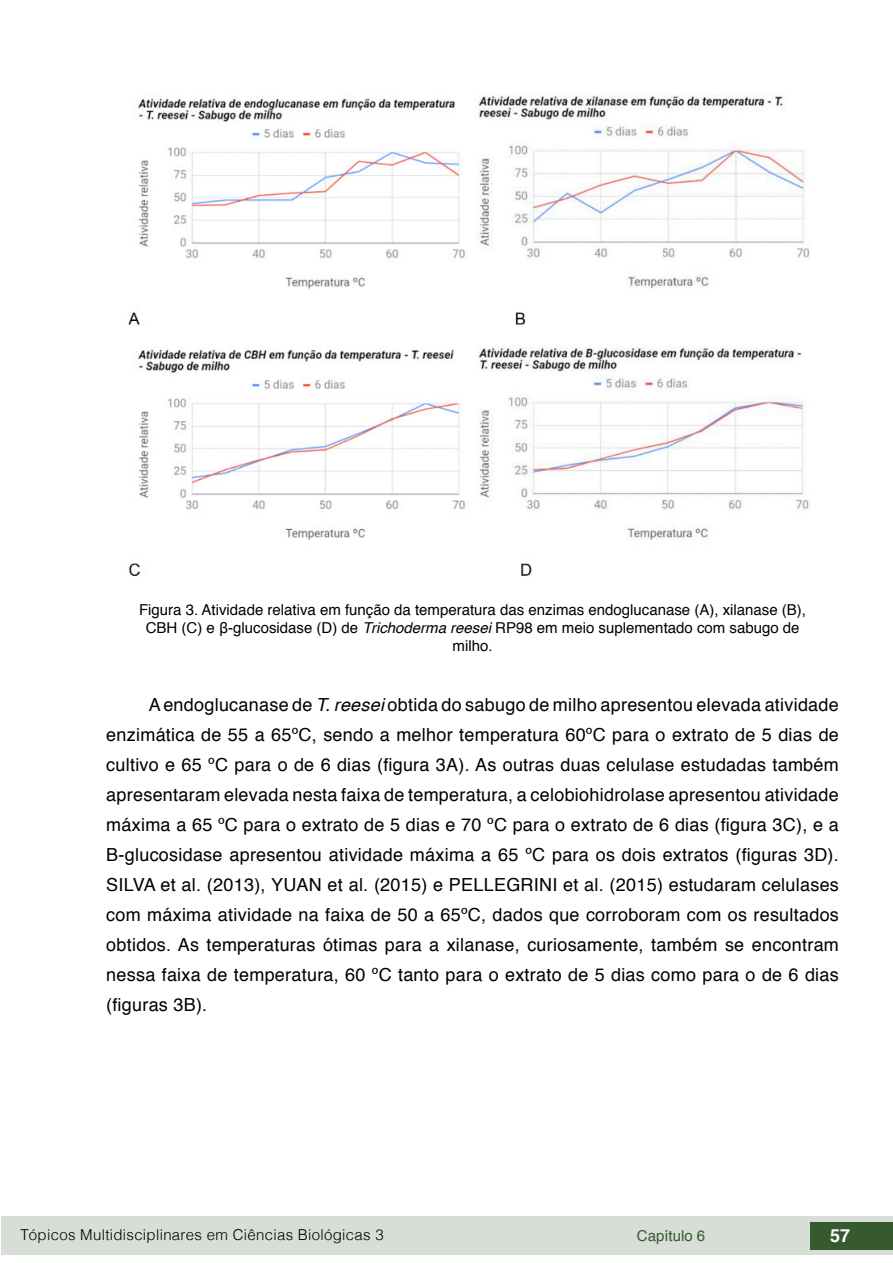
<style>
.page{position:relative;width:893px;height:1263px;background:#fff}
.page>*{position:absolute;margin:0;border:0;box-sizing:border-box;transform-origin:0 0}
.txt{font:18px/30px "Helvetica";letter-spacing:.015em;color:#000;text-align:justify}
.t1{font:700 18px "Helvetica";color:#fff}
.info_tab_gra_imag{font:15px/18px "Helvetica";color:#000;text-align:center}
.t2{font:300 15px "Helvetica";letter-spacing:.02em;color:#000}
.t3{font:15px "Helvetica";color:#36592e}
.s1{font-style:italic}
</style>
<div class="page">
<div style="left:1px;top:1216px;width:891px;height:38px;background:#d7ded5"></div>
<div style="left:810px;top:1222px;width:83px;height:27px;background:#36592e"></div>
<img style="left:128px;top:95px;width:682px;height:481px">
<p class="info_tab_gra_imag" style="left:139px;top:601px;width:668px">Figura 3. Atividade relativa em função da temperatura das enzimas endoglucanase (A), xilanase (B),<br>CBH (C) e β-glucosidase (D) de <span class="s1">Trichoderma reesei</span> RP98 em meio suplementado com sabugo de milho.</p>
<p class="txt" style="left:106px;top:690px;width:734px;text-indent:43px">A endoglucanase de <span class="s1">T. reesei</span> obtida do sabugo de milho apresentou elevada atividade enzimática de 55 a 65ºC, sendo a melhor temperatura 60ºC para o extrato de 5 dias de cultivo e 65 ºC para o de 6 dias (figura 3A). As outras duas celulase estudadas também apresentaram elevada nesta faixa de temperatura, a celobiohidrolase apresentou atividade máxima a 65 ºC para o extrato de 5 dias e 70 ºC para o extrato de 6 dias (figura 3C), e a B-glucosidase apresentou atividade máxima a 65 ºC para os dois extratos (figuras 3D).<br>SILVA et al. (2013), YUAN et al. (2015) e PELLEGRINI et al. (2015) estudaram celulases com máxima atividade na faixa de 50 a 65ºC, dados que corroboram com os resultados obtidos. As temperaturas ótimas para a xilanase, curiosamente, também se encontram nessa faixa de temperatura, 60 ºC tanto para o extrato de 5 dias como para o de 6 dias (figuras 3B).</p>
<p class="t2" style="left:20px;top:1222px;width:365px">Tópicos Multidisciplinares em Ciências Biológicas 3</p>
<p class="t3" style="left:637px;top:1224px;width:70px">Capítulo 6</p>
<p class="t1" style="left:830px;top:1221px;width:22px">57</p>
</div>
